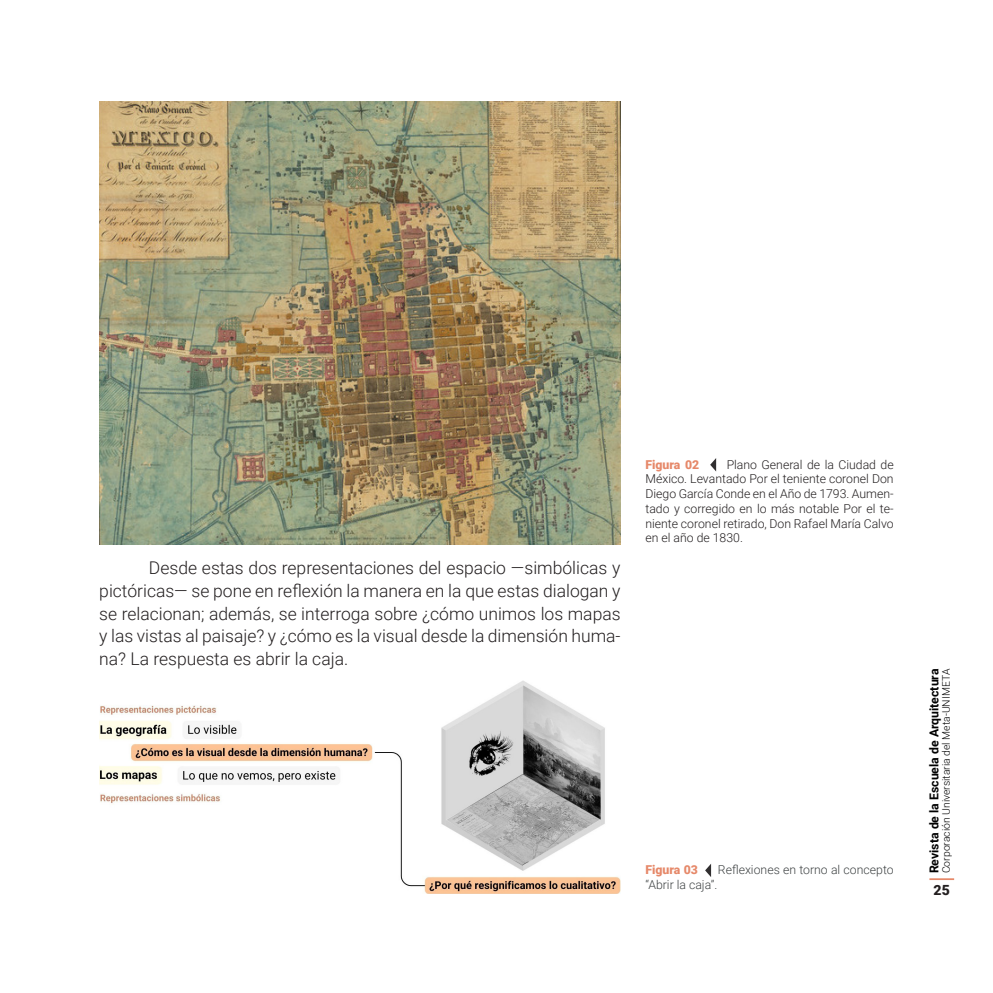
<style>
.page{position:relative;width:993px;height:993px;background:#fff}
.page>*{position:absolute;margin:0;border:0;box-sizing:border-box;transform-origin:0 0}
.t1{font:300 17.5px/22.8px "Roboto";color:#231f20;text-align:justify}
.t2{font:900 14px "Roboto";color:#231f20}
.t3{font:300 12.25px/14.7px "Roboto";color:#231f20;text-align:justify}
.t4{font:300 12.25px "Roboto";color:#3e4243}
.t5{font:700 12.25px "Roboto";color:#000}
.t6{font:900 12.25px "Roboto";color:#e6896a}
.t7{font:300 10.33px "Roboto";color:#000}
</style>
<div class="page">
<svg style="left:929px;top:878px;width:24px;height:1px"></svg>
<img style="left:99px;top:101px;width:521px;height:443px">
<svg style="left:710px;top:458px;width:6px;height:13px"></svg>
<svg style="left:705px;top:865px;width:5px;height:11px"></svg>
<img style="left:99px;top:680px;width:521px;height:213px">
<p class="t1" style="left:99px;top:555px;width:522px;text-indent:50px">Desde estas dos representaciones del espacio —simbólicas y pictóricas— se pone en reflexión la manera en la que estas dialogan y se relacionan; además, se interroga sobre ¿cómo unimos los mapas y las vistas al paisaje? y ¿cómo es la visual desde la dimensión huma&shy;na? La respuesta es abrir la caja.</p>
<p class="t3" style="left:645px;top:456px;width:250px;text-indent:81px">Plano General de la Ciudad de México. Levantado Por el teniente coronel Don Diego García Conde en el Año de 1793. Aumen&shy;tado y corregido en lo más notable Por el te&shy;niente coronel retirado, Don Rafael María Calvo en el año de 1830.</p>
<p class="t6" style="left:645px;top:455px;width:55px">Figura 02</p>
<p class="t6" style="left:645px;top:861px;width:54px">Figura 03</p>
<p class="t4" style="left:717px;top:861px;width:177px">Reflexiones en torno al concepto</p>
<p class="t4" style="left:645px;top:875px;width:74px">“Abrir la caja”.</p>
<p class="t7" style="left:938px;top:873px;width:206px;rotate:-90deg">Corporación Universitaria del Meta-UNIMETA</p>
<p class="t5" style="left:925px;top:873px;width:206px;rotate:-90deg">Revista de la Escuela de Arquitectura</p>
<p class="t2" style="left:933px;top:879px;width:18px">25</p>
</div>
